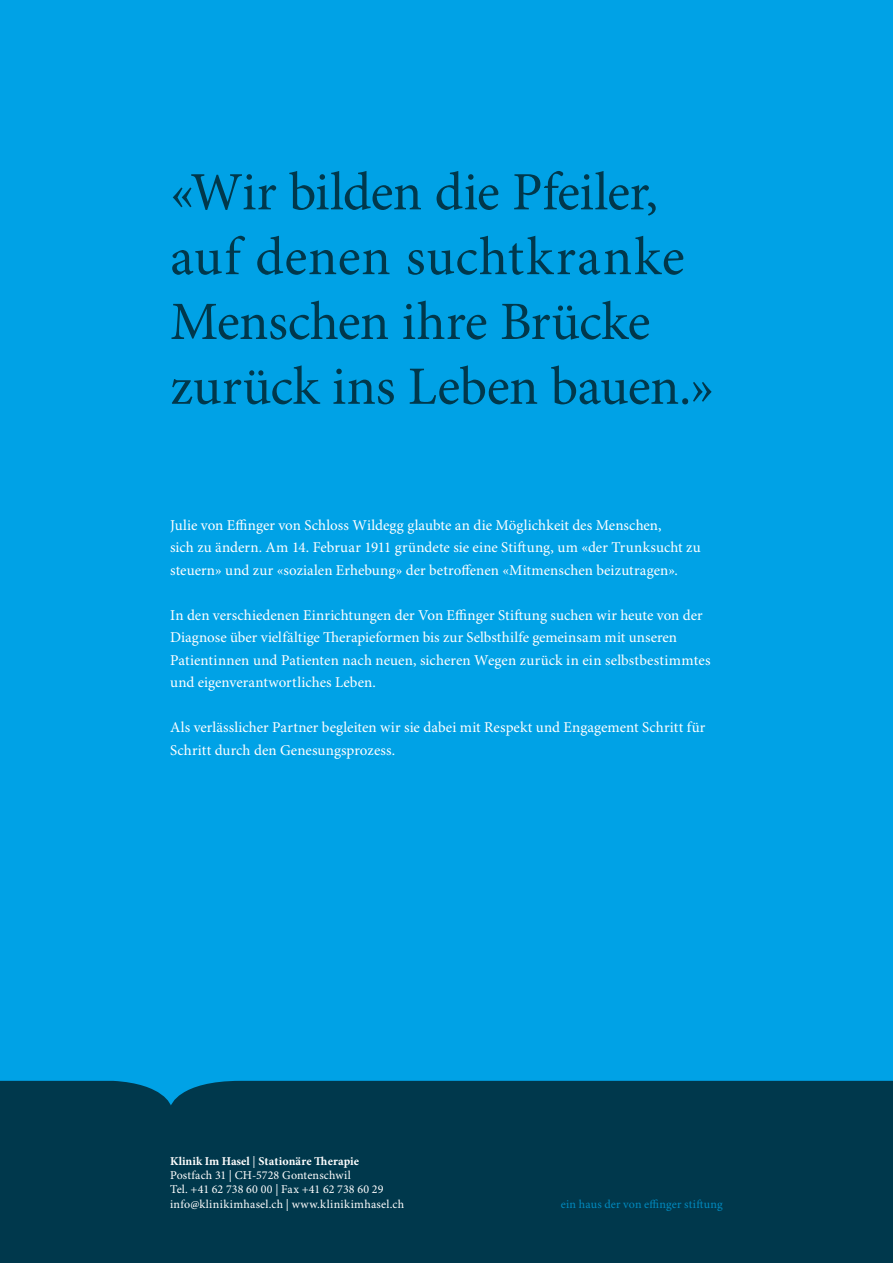
<style>
.page{position:relative;width:893px;height:1263px;background:#00a2e6}
.page>*{position:absolute;margin:0;border:0;box-sizing:border-box;transform-origin:0 0}
.t1{font:54px/64.8px "Minion Pro";letter-spacing:-.005em;color:#00384c}
.Lauftext{font:15px/22.5px "Minion Pro";letter-spacing:.005em;color:#fff}
.t2{font:12px "Minion Pro";letter-spacing:.015em;color:#fff}
.t3{font:700 12px "Minion Pro";letter-spacing:.005em;color:#fff}
.t4{font:12px "Minion Pro";letter-spacing:.01em;color:#008abf}
.s1{font-weight:400}
</style>
<div class="page">
<div style="left:0;top:1081px;width:893px;height:182px;background:#00384c"></div>
<p class="t1" style="left:170px;top:162px;width:546px">«Wir bilden die Pfeiler, auf denen suchtkranke<br>Menschen ihre Brücke zurück ins Leben bauen.»</p>
<p class="Lauftext" style="left:170px;top:514px;width:532px">Julie von Effinger von Schloss Wildegg glaubte an die Möglichkeit des Menschen,<br>sich zu ändern. Am 14. Februar 1911 gründete sie eine Stiftung, um «der Trunksucht zu steuern» und zur «sozialen Erhebung» der betroffenen «Mitmenschen beizutragen».</p>
<p class="Lauftext" style="left:170px;top:604px;width:542px">In den verschiedenen Einrichtungen der Von Effinger Stiftung suchen wir heute von der Diagnose über vielfältige Therapieformen bis zur Selbsthilfe gemeinsam mit unseren Patientinnen und Patienten nach neuen, sicheren Wegen zurück in ein selbstbestimmtes und eigenverantwortliches Leben.</p>
<p class="Lauftext" style="left:170px;top:717px;width:537px">Als verlässlicher Partner begleiten wir sie dabei mit Respekt und Engagement Schritt für<br>Schritt durch den Genesungsprozess.</p>
<p class="t3" style="left:170px;top:1153px;width:190px">Klinik Im Hasel <span class="s1">|</span> Stationäre Therapie</p>
<p class="t2" style="left:170px;top:1168px;width:182px">Postfach 31 | CH-5728 Gontenschwil</p>
<p class="t2" style="left:170px;top:1182px;width:215px">Tel. +41 62 738 60 00 | Fax +41 62 738 60 29</p>
<p class="t2" style="left:170px;top:1197px;width:235px">info@klinikimhasel.ch | www.klinikimhasel.ch</p>
<p class="t4" style="left:561px;top:1197px;width:164px">ein haus der von effinger stiftung</p>
</div>
